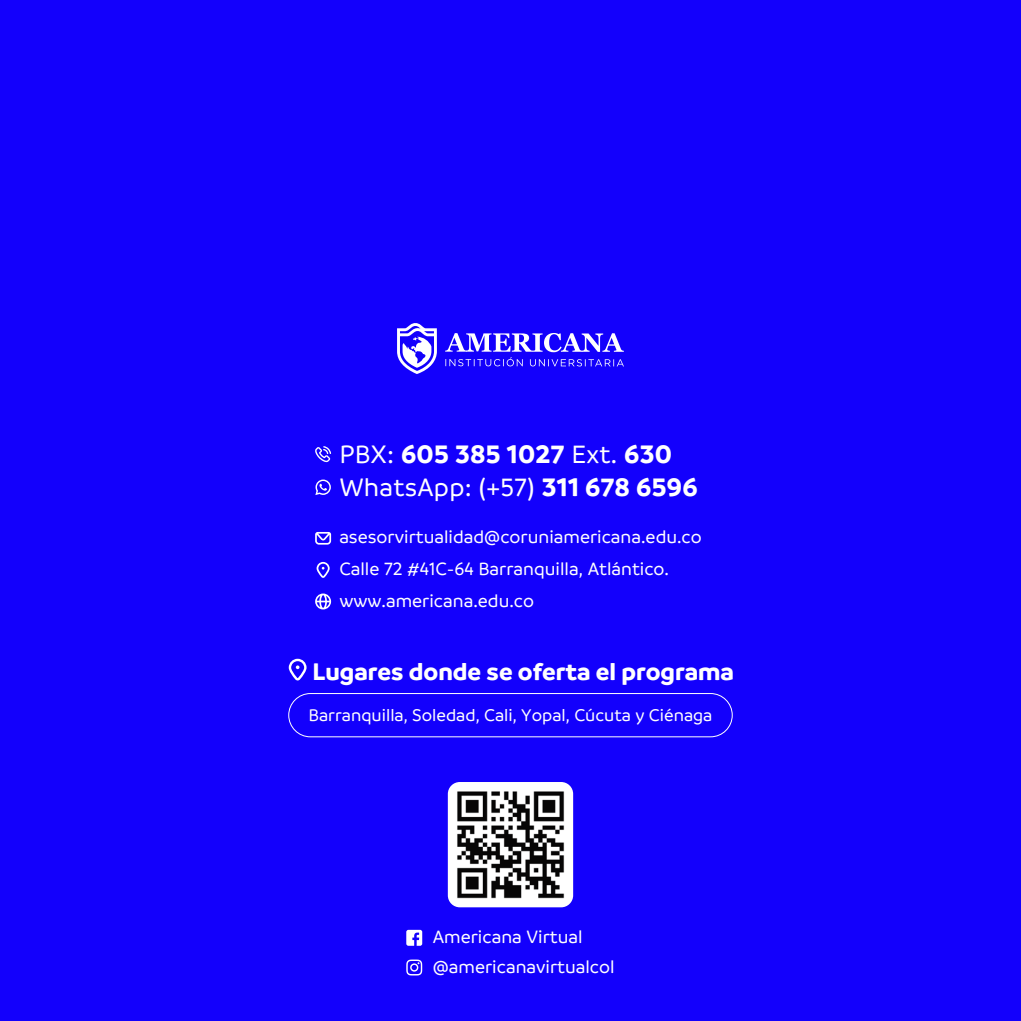
<style>
.page{position:relative;width:1021px;height:1021px;background:#fff}
.page>*{position:absolute;margin:0;border:0;box-sizing:border-box;transform-origin:0 0}
.t1{font:700 27px/33.1px "Branding";letter-spacing:.01em;color:#fff}
.t2{font:700 25.65px "Branding";color:#fff}
.t3{font:500 19.12px/31.9px "Branding";color:#fff}
.t4{font:500 18.22px "Branding";color:#fff}
.s1{font-weight:500}
</style>
<div class="page">
<div style="left:0;top:0;width:1020px;height:1020px;background:#1300fc"></div>
<svg style="left:316px;top:562px;width:13px;height:16px"></svg>
<svg style="left:315px;top:532px;width:16px;height:12px"></svg>
<svg style="left:315px;top:593px;width:16px;height:16px"></svg>
<svg style="left:315px;top:479px;width:16px;height:16px"></svg>
<svg style="left:315px;top:446px;width:16px;height:16px"></svg>
<svg style="left:406px;top:929px;width:16px;height:16px"></svg>
<svg style="left:406px;top:959px;width:16px;height:16px"></svg>
<div style="left:448px;top:782px;width:125px;height:125px;background:#fff;border-radius:12px"></div>
<img style="left:457px;top:791px;width:108px;height:108px">
<svg style="left:445px;top:333px;width:179px;height:33px"></svg>
<svg style="left:397px;top:323px;width:40px;height:51px"></svg>
<svg style="left:289px;top:658px;width:17px;height:22px"></svg>
<div style="left:288px;top:693px;width:444px;height:44px;border:1px solid #fff;border-radius:22px"></div>
<h1 class="t1" style="left:339px;top:437px;width:360px"><span class="s1">PBX:</span> 605 385 1027 <span class="s1">Ext.</span> 630<br><span class="s1">WhatsApp: (+57)</span> 311 678 6596</h1>
<p class="t3" style="left:339px;top:521px;width:364px">asesorvirtualidad@coruniamericana.edu.co<br>Calle 72 #41C-64 Barranquilla, Atlántico. www.americana.edu.co</p>
<h2 class="t2" style="left:312px;top:656px;width:423px">Lugares donde se oferta el programa</h2>
<p class="t4" style="left:308px;top:705px;width:405px">Barranquilla, Soledad, Cali, Yopal, Cúcuta y Ciénaga</p>
<p class="t3" style="left:432px;top:920px;width:151px">Americana Virtual</p>
<p class="t3" style="left:432px;top:950px;width:183px">@americanavirtualcol</p>
</div>
